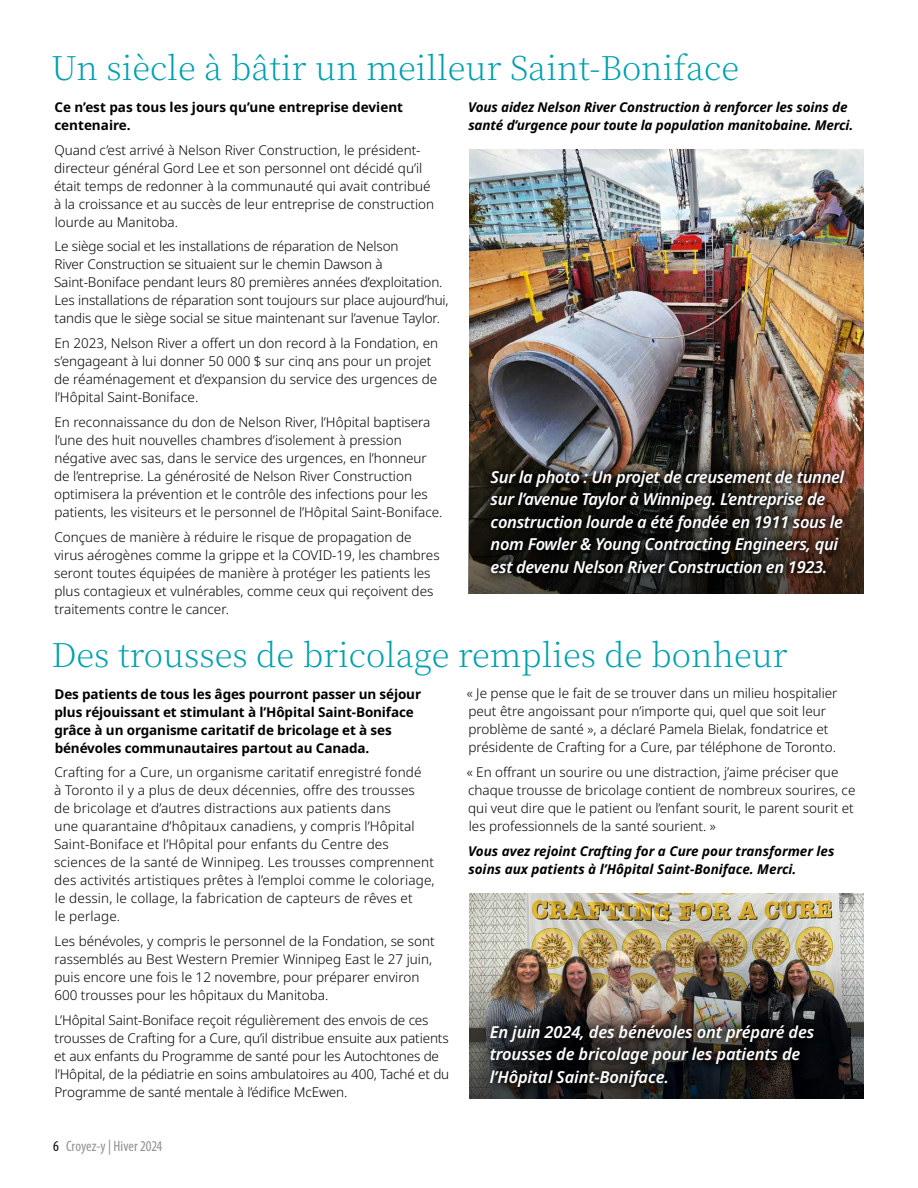
<style>
.page{position:relative;width:918px;height:1188px;background:#fff}
.page>*{position:absolute;margin:0;border:0;box-sizing:border-box;transform-origin:0 0}
.t1{font:200 33px "Noto Serif JP";color:#00a0af}
.t2{font:italic 600 16.5px/22.5px "Noto Sans";letter-spacing:-.02em;color:#fff}
.t3{font:condensed 15px "Myriad Pro";color:#919195}
.t4{font:300 13.5px/18px "Noto Sans";color:#000}
.t5{font:700 13.5px/18px "Noto Sans";letter-spacing:-.01em;color:#000}
.t6{font:italic 700 13.5px/18px "Noto Sans";letter-spacing:-.01em;color:#000}
.s1{color:#000}
</style>
<div class="page">
<img style="left:469px;top:150px;width:395px;height:290px">
<img style="left:469px;top:893px;width:395px;height:71px">
<img style="left:468px;top:440px;width:396px;height:154px">
<div style="left:481px;top:461px;width:374px;height:122px;background:#000;opacity:.9"></div>
<img style="left:469px;top:964px;width:395px;height:135px">
<div style="left:476px;top:1010px;width:352px;height:90px;background:#000;opacity:.9"></div>
<h1 class="t1" style="left:51px;top:50px;width:689px">Un siècle à bâtir un meilleur Saint-Boniface</h1>
<p class="t5" style="left:54px;top:98px;width:350px">Ce n’est pas tous les jours qu’une entreprise devient centenaire.</p>
<p class="t4" style="left:54px;top:141px;width:382px">Quand c’est arrivé à Nelson River Construction, le président&shy;directeur général Gord Lee et son personnel ont décidé qu’il était temps de redonner à la communauté qui avait contribué à la croissance et au succès de leur entreprise de construction lourde au Manitoba.</p>
<p class="t4" style="left:54px;top:238px;width:396px">Le siège social et les installations de réparation de Nelson<br>River Construction se situaient sur le chemin Dawson à Saint-Boniface pendant leurs 80 premières années d’exploitation.<br>Les installations de réparation sont toujours sur place aujourd’hui, tandis que le siège social se situe maintenant sur l’avenue Taylor.</p>
<p class="t4" style="left:54px;top:335px;width:386px">En 2023, Nelson River a offert un don record à la Fondation, en s’engageant à lui donner 50 000 $ sur cinq ans pour un projet de réaménagement et d’expansion du service des urgences de l’Hôpital Saint-Boniface.</p>
<p class="t4" style="left:54px;top:413px;width:390px">En reconnaissance du don de Nelson River, l’Hôpital baptisera l’une des huit nouvelles chambres d’isolement à pression négative avec sas, dans le service des urgences, en l’honneur de l’entreprise. La générosité de Nelson River Construction optimisera la prévention et le contrôle des infections pour les patients, les visiteurs et le personnel de l’Hôpital Saint-Boniface.</p>
<p class="t4" style="left:54px;top:528px;width:387px">Conçues de manière à réduire le risque de propagation de virus aérogènes comme la grippe et la COVID-19, les chambres seront toutes équipées de manière à protéger les patients les plus contagieux et vulnérables, comme ceux qui reçoivent des traitements contre le cancer.</p>
<p class="t6" style="left:468px;top:98px;width:387px">Vous aidez Nelson River Construction à renforcer les soins de santé d’urgence pour toute la population manitobaine. Merci.</p>
<p class="t2" style="left:491px;top:466px;width:355px">Sur la photo : Un projet de creusement de tunnel sur l’avenue Taylor à Winnipeg. L’entreprise de construction lourde a été fondée en 1911 sous le nom Fowler &amp; Young Contracting Engineers, qui est devenu Nelson River Construction en 1923.</p>
<h1 class="t1" style="left:51px;top:636px;width:738px">Des trousses de bricolage remplies de bonheur</h1>
<p class="t5" style="left:54px;top:685px;width:368px">Des patients de tous les âges pourront passer un séjour plus réjouissant et stimulant à l’Hôpital Saint-Boniface grâce à un organisme caritatif de bricolage et à ses bénévoles communautaires partout au Canada.</p>
<p class="t4" style="left:54px;top:764px;width:382px">Crafting for a Cure, un organisme caritatif enregistré fondé<br>à Toronto il y a plus de deux décennies, offre des trousses<br>de bricolage et d’autres distractions aux patients dans<br>une quarantaine d’hôpitaux canadiens, y compris l’Hôpital Saint-Boniface et l’Hôpital pour enfants du Centre des sciences de la santé de Winnipeg. Les trousses comprennent des activités artistiques prêtes à l’emploi comme le coloriage, le dessin, le collage, la fabrication de capteurs de rêves et<br>le perlage.</p>
<p class="t4" style="left:54px;top:932px;width:382px">Les bénévoles, y compris le personnel de la Fondation, se sont rassemblés au Best Western Premier Winnipeg East le 27 juin, puis encore une fois le 12 novembre, pour préparer environ 600 trousses pour les hôpitaux du Manitoba.</p>
<p class="t4" style="left:54px;top:1011px;width:397px">L’Hôpital Saint-Boniface reçoit régulièrement des envois de ces trousses de Crafting for a Cure, qu’il distribue ensuite aux patients et aux enfants du Programme de santé pour les Autochtones de l’Hôpital, de la pédiatrie en soins ambulatoires au 400, Taché et du Programme de santé mentale à l’édifice McEwen.</p>
<p class="t4" style="left:467px;top:685px;width:372px">« Je pense que le fait de se trouver dans un milieu hospitalier peut être angoissant pour n’importe qui, quel que soit leur problème de santé », a déclaré Pamela Bielak, fondatrice et présidente de Crafting for a Cure, par téléphone de Toronto.</p>
<p class="t4" style="left:467px;top:764px;width:390px">« En offrant un sourire ou une distraction, j’aime préciser que chaque trousse de bricolage contient de nombreux sourires, ce qui veut dire que le patient ou l’enfant sourit, le parent sourit et les professionnels de la santé sourient. »</p>
<p class="t6" style="left:468px;top:842px;width:368px">Vous avez rejoint Crafting for a Cure pour transformer les soins aux patients à l’Hôpital Saint-Boniface. Merci.</p>
<p class="t2" style="left:490px;top:1021px;width:326px">En juin 2024, des bénévoles ont préparé des trousses de bricolage pour les patients de l’Hôpital Saint-Boniface.</p>
<p class="t3" style="left:53px;top:1137px;width:111px"><span class="s1">6</span> Croyez-y | Hiver 2024</p>
</div>
